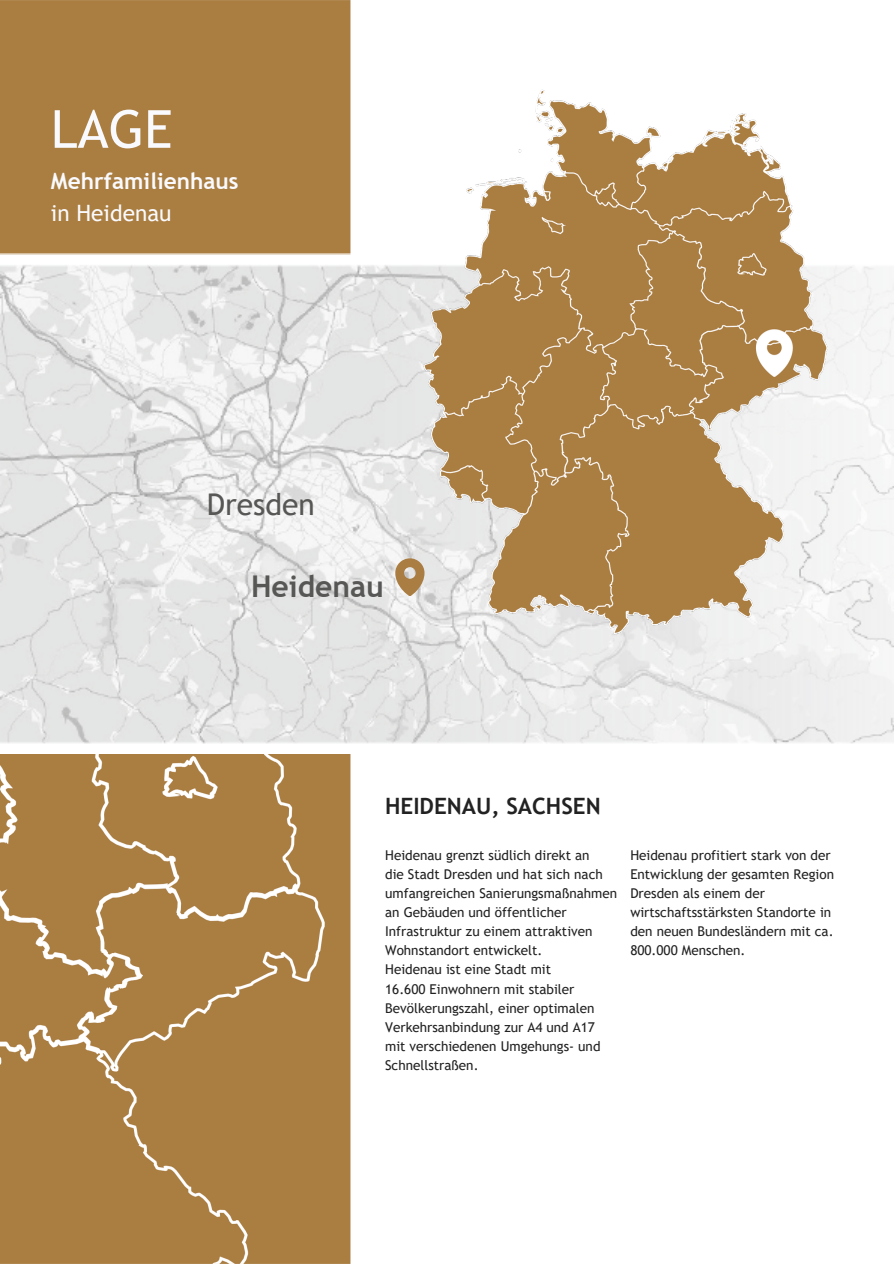
<style>
.page{position:relative;width:894px;height:1264px;background:#fff}
.page>*{position:absolute;margin:0;border:0;box-sizing:border-box;transform-origin:0 0}
.t1{font:52.5px "Trebuchet MS";color:#f9fafd}
.t2{font:700 30px "Trebuchet MS";color:#575756}
.t3{font:30px "Trebuchet MS";color:#575756}
.t4{font:700 22.5px/31.5px "Trebuchet MS";letter-spacing:.005em;color:#f9fafd}
.t5{font:700 22.5px "Trebuchet MS";color:#222}
.t6{font:13.5px/19.2px "Trebuchet MS";color:#222}
.s1{font-weight:400}
</style>
<div class="page">
<div style="left:0;top:0;width:351px;height:1263px;background:#aa7d41"></div>
<img style="left:0;top:254px;width:892px;height:499px">
<svg style="left:395px;top:558px;width:21px;height:38px"></svg>
<img style="left:416px;top:89px;width:418px;height:553px">
<p class="t1" style="left:51px;top:98px;width:123px">LAGE</p>
<p class="t4" style="left:51px;top:166px;width:189px">Mehrfamilienhaus <span class="s1">in Heidenau</span></p>
<p class="t3" style="left:207px;top:487px;width:110px">Dresden</p>
<p class="t2" style="left:251px;top:568px;width:134px">Heidenau</p>
<p class="t5" style="left:385px;top:793px;width:217px">HEIDENAU, SACHSEN</p>
<p class="t6" style="left:385px;top:845px;width:206px">Heidenau grenzt südlich direkt an</p>
<h2 class="t6" style="left:385px;top:864px;width:233px">die Stadt Dresden und hat sich nach umfangreichen Sanierungsmaßnahmen an Gebäuden und öffentlicher Infrastruktur zu einem attraktiven Wohnstandort entwickelt.</h2>
<h1 class="t6" style="left:385px;top:960px;width:167px">Heidenau ist eine Stadt mit</h1>
<h3 class="t6" style="left:385px;top:979px;width:217px">16.600 Einwohnern mit stabiler<br>Bevölkerungszahl, einer optimalen<br>Verkehrsanbindung zur A4 und A17 mit verschiedenen Umgehungs- und<br>Schnellstraßen.</h3>
<p class="t6" style="left:630px;top:845px;width:205px">Heidenau profitiert stark von der<br>Entwicklung der gesamten Region<br>Dresden als einem der wirtschaftsstärksten Standorte in den neuen Bundesländern mit ca.<br>800.000 Menschen.</p>
</div>
